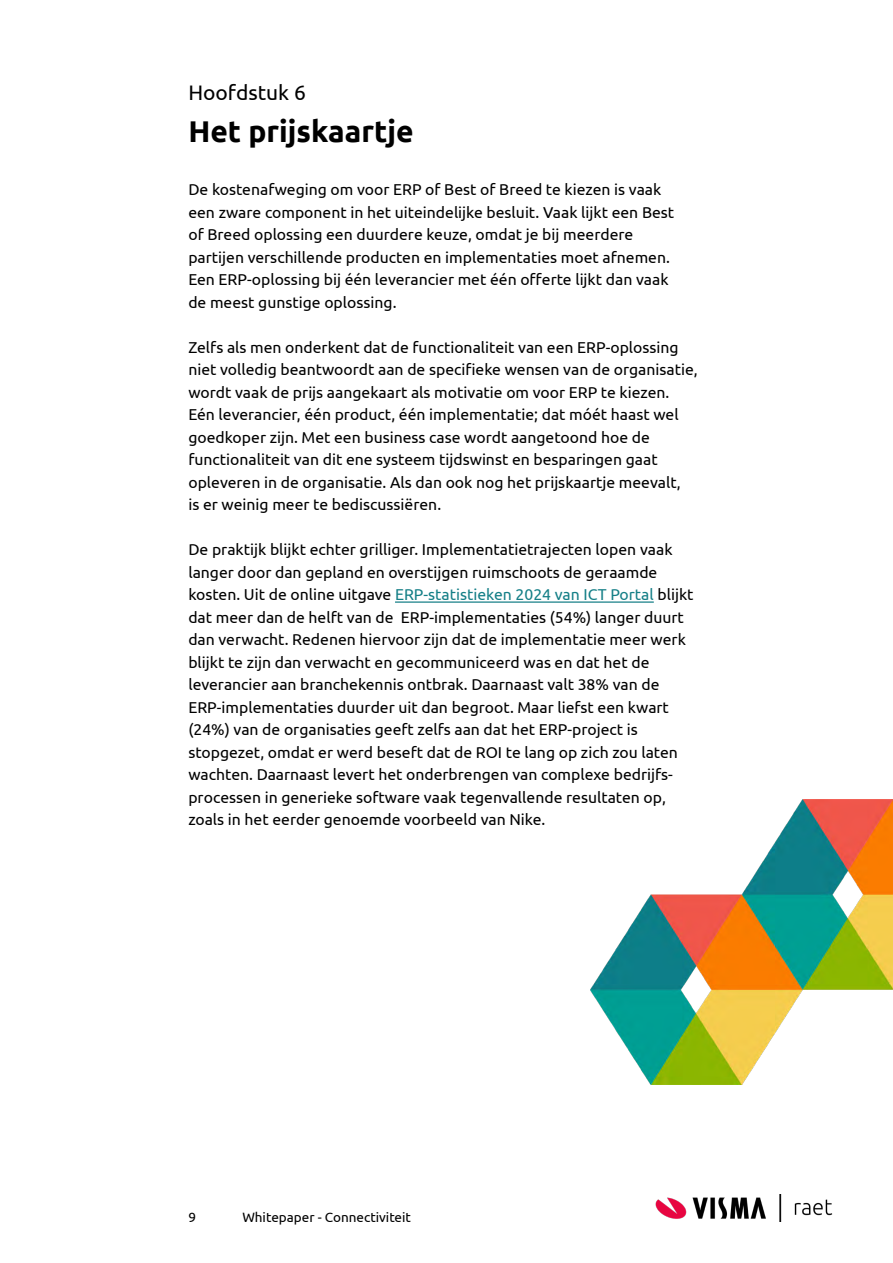
<style>
.page{position:relative;width:893px;height:1263px;background:#fff}
.page>*{position:absolute;margin:0;border:0;box-sizing:border-box;transform-origin:0 0}
.t1{font:700 30px "Ubuntu";color:#000}
.t2{font:21px "Ubuntu";color:#000}
.t3{font:15.75px/22.5px "Ubuntu";color:#000}
.t4{font:13.5px "Ubuntu";color:#000}
.s1{color:#157f87}
</style>
<div class="page">
<img style="left:655px;top:1194px;width:178px;height:27px">
<hr style="left:395px;top:601px;width:259px;height:2px;background:#157f87">
<img style="left:591px;top:800px;width:302px;height:284px">
<h2 class="t2" style="left:188px;top:80px;width:119px">Hoofdstuk 6</h2>
<h1 class="t1" style="left:188px;top:113px;width:227px">Het prijskaartje</h1>
<p class="t3" style="left:188px;top:178px;width:487px">De kostenafweging om voor ERP of Best of Breed te kiezen is vaak een zware component in het uiteindelijke besluit. Vaak lijkt een Best of Breed oplossing een duurdere keuze, omdat je bij meerdere partijen verschillende producten en implementaties moet afnemen.<br>Een ERP-oplossing bij één leverancier met één offerte lijkt dan vaak de meest gunstige oplossing.</p>
<p class="t3" style="left:188px;top:335px;width:511px">Zelfs als men onderkent dat de functionaliteit van een ERP-oplossing niet volledig beantwoordt aan de specifieke wensen van de organisatie, wordt vaak de prijs aangekaart als motivatie om voor ERP te kiezen.<br>Eén leverancier, één product, één implementatie; dat móét haast wel goedkoper zijn. Met een business case wordt aangetoond hoe de functionaliteit van dit ene systeem tijdswinst en besparingen gaat opleveren in de organisatie. Als dan ook nog het prijskaartje meevalt,<br>is er weinig meer te bediscussiëren.</p>
<p class="t3" style="left:188px;top:538px;width:507px">De praktijk blijkt echter grilliger. Implementatietrajecten lopen vaak langer door dan gepland en overstijgen ruimschoots de geraamde kosten. Uit de online uitgave <span class="s1">ERP-statistieken 2024 van ICT Portal</span> blijkt dat meer dan de helft van de ERP-implementaties (54%) langer duurt dan verwacht. Redenen hiervoor zijn dat de implementatie meer werk blijkt te zijn dan verwacht en gecommuniceerd was en dat het de leverancier aan branchekennis ontbrak. Daarnaast valt 38% van de ERP-implementaties duurder uit dan begroot. Maar liefst een kwart (24%) van de organisaties geeft zelfs aan dat het ERP-project is stopgezet, omdat er werd beseft dat de ROI te lang op zich zou laten wachten. Daarnaast levert het onderbrengen van complexe bedrijfs&shy;processen in generieke software vaak tegenvallende resultaten op, zoals in het eerder genoemde voorbeeld van Nike.</p>
<p class="t4" style="left:188px;top:1209px;width:9px">9</p>
<p class="t4" style="left:242px;top:1209px;width:170px">Whitepaper - Connectiviteit</p>
</div>
